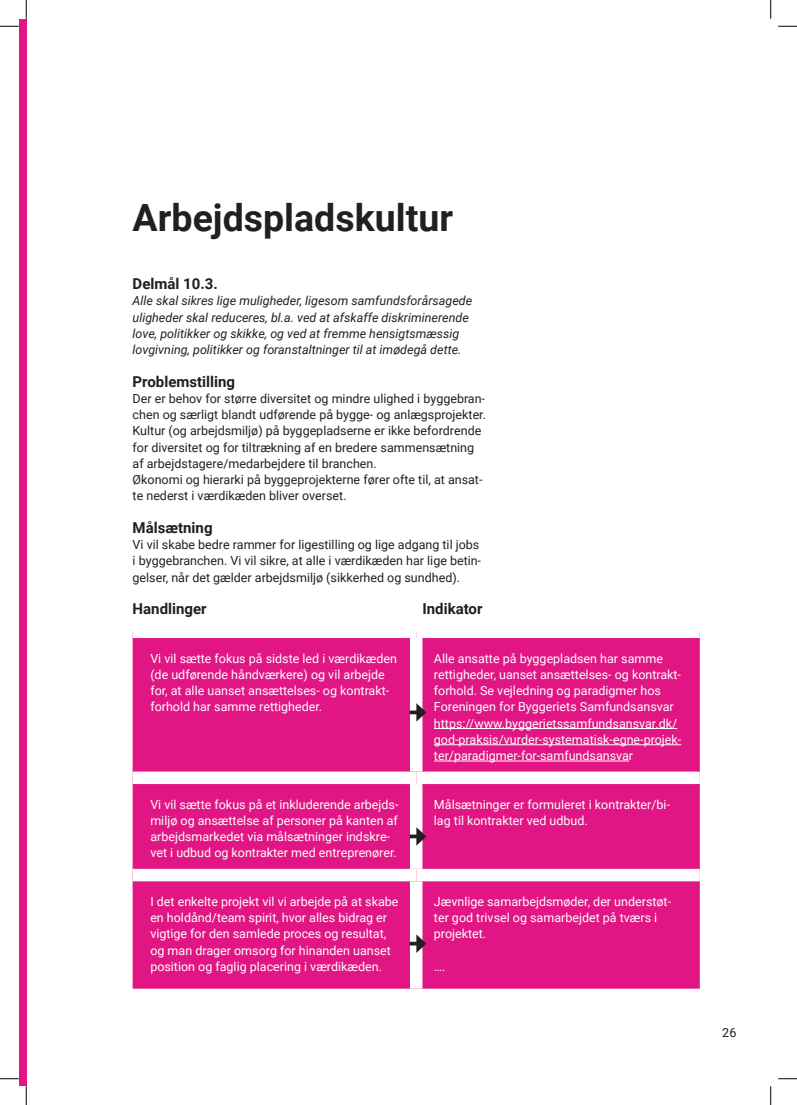
<style>
.page{position:relative;width:797px;height:1105px;background:#fff}
.page>*{position:absolute;margin:0;border:0;box-sizing:border-box;transform-origin:0 0}
.Rubrik{font:700 37.5px "Roboto";color:#231f20}
.mellem{font:700 15px "Roboto";color:#231f20}
.Skema{font:12.5px/16.2px "Roboto";color:#fff}
.Brød{font:12.5px/16.2px "Roboto";color:#231f20}
.Brød-2{font:italic 12.5px/16.2px "Roboto";color:#231f20}
</style>
<div class="page">
<div style="left:19px;top:19px;width:7px;height:1067px;background:#e11584"></div>
<div style="left:133px;top:638px;width:566px;height:351px;background:#e11584"></div>
<div style="left:410px;top:638px;width:12px;height:133px;background:#fff"></div>
<div style="left:133px;top:771px;width:283px;height:13px;background:#fff"></div>
<div style="left:416px;top:771px;width:283px;height:13px;background:#fff"></div>
<div style="left:410px;top:784px;width:12px;height:85px;background:#fff"></div>
<div style="left:133px;top:869px;width:283px;height:12px;background:#fff"></div>
<div style="left:416px;top:869px;width:283px;height:12px;background:#fff"></div>
<div style="left:410px;top:881px;width:12px;height:108px;background:#fff"></div>
<hr style="left:434px;top:728px;width:243px;height:1px;background:#fff">
<hr style="left:434px;top:744px;width:247px;height:1px;background:#fff">
<hr style="left:434px;top:761px;width:195px;height:1px;background:#fff">
<svg style="left:409px;top:710px;width:7px;height:4px"></svg>
<svg style="left:416px;top:703px;width:10px;height:19px"></svg>
<svg style="left:409px;top:834px;width:7px;height:4px"></svg>
<svg style="left:416px;top:827px;width:10px;height:19px"></svg>
<svg style="left:409px;top:921px;width:17px;height:32px"></svg>
<svg style="left:0;top:25px;width:19px;height:2px"></svg>
<svg style="left:778px;top:25px;width:19px;height:2px"></svg>
<svg style="left:0;top:1078px;width:19px;height:1px"></svg>
<svg style="left:778px;top:1078px;width:19px;height:1px"></svg>
<svg style="left:25px;top:0;width:2px;height:19px"></svg>
<svg style="left:25px;top:1086px;width:2px;height:19px"></svg>
<svg style="left:770px;top:0;width:1px;height:19px"></svg>
<svg style="left:770px;top:1086px;width:1px;height:19px"></svg>
<p class="Rubrik" style="left:133px;top:191px;width:322px">Arbejdspladskultur</p>
<p class="mellem" style="left:133px;top:273px;width:87px">Delmål 10.3.</p>
<p class="Brød-2" style="left:133px;top:292px;width:341px">Alle skal sikres lige muligheder, ligesom samfundsforårsagede uligheder skal reduceres, bl.a. ved at afskaffe diskriminerende love, politikker og skikke, og ved at fremme hensigtsmæssig lovgivning, politikker og foranstaltninger til at imødegå dette.</p>
<p class="mellem" style="left:133px;top:371px;width:104px">Problemstilling</p>
<p class="Brød" style="left:133px;top:390px;width:355px">Der er behov for større diversitet og mindre ulighed i byggebran&shy;chen og særligt blandt udførende på bygge- og anlægsprojekter.<br>Kultur (og arbejdsmiljø) på byggepladserne er ikke befordrende for diversitet og for tiltrækning af en bredere sammensætning af arbejdstagere/medarbejdere til branchen.</p>
<p class="Brød" style="left:133px;top:471px;width:351px">Økonomi og hierarki på byggeprojekterne fører ofte til, at ansat&shy;te nederst i værdikæden bliver overset.</p>
<p class="mellem" style="left:133px;top:517px;width:81px">Målsætning</p>
<p class="Brød" style="left:133px;top:536px;width:350px">Vi vil skabe bedre rammer for ligestilling og lige adgang til jobs i byggebranchen. Vi vil sikre, at alle i værdikæden har lige betin&shy;gelser, når det gælder arbejdsmiljø (sikkerhed og sundhed).</p>
<p class="mellem" style="left:133px;top:598px;width:75px">Handlinger</p>
<p class="mellem" style="left:422px;top:598px;width:62px">Indikator</p>
<p class="Skema" style="left:150px;top:649px;width:248px">Vi vil sætte fokus på sidste led i værdikæden (de udførende håndværkere) og vil arbejde for, at alle uanset ansættelses- og kontrakt&shy;forhold har samme rettigheder.</p>
<p class="Skema" style="left:434px;top:649px;width:249px">Alle ansatte på byggepladsen har samme rettigheder, uanset ansættelses- og kontrakt&shy;forhold. Se vejledning og paradigmer hos Foreningen for Byggeriets Samfundsansvar https://www.byggerietssamfundsansvar.dk/ god-praksis/vurder-systematisk-egne-projek&shy;ter/paradigmer-for-samfundsansvar</p>
<p class="Skema" style="left:150px;top:796px;width:250px">Vi vil sætte fokus på et inkluderende arbejds&shy;miljø og ansættelse af personer på kanten af arbejdsmarkedet via målsætninger indskre&shy;vet i udbud og kontrakter med entreprenører.</p>
<p class="Skema" style="left:434px;top:796px;width:238px">Målsætninger er formuleret i kontrakter/bi&shy;lag til kontrakter ved udbud.</p>
<p class="Skema" style="left:150px;top:893px;width:250px">I det enkelte projekt vil vi arbejde på at skabe en holdånd/team spirit, hvor alles bidrag er vigtige for den samlede proces og resultat, og man drager omsorg for hinanden uanset position og faglig placering i værdikæden.</p>
<p class="Skema" style="left:434px;top:893px;width:239px">Jævnlige samarbejdsmøder, der understøt&shy;ter god trivsel og samarbejdet på tværs i projektet.</p>
<p class="Skema" style="left:434px;top:958px;width:13px">….</p>
<p class="Brød" style="left:722px;top:1023px;width:16px">26</p>
</div>
